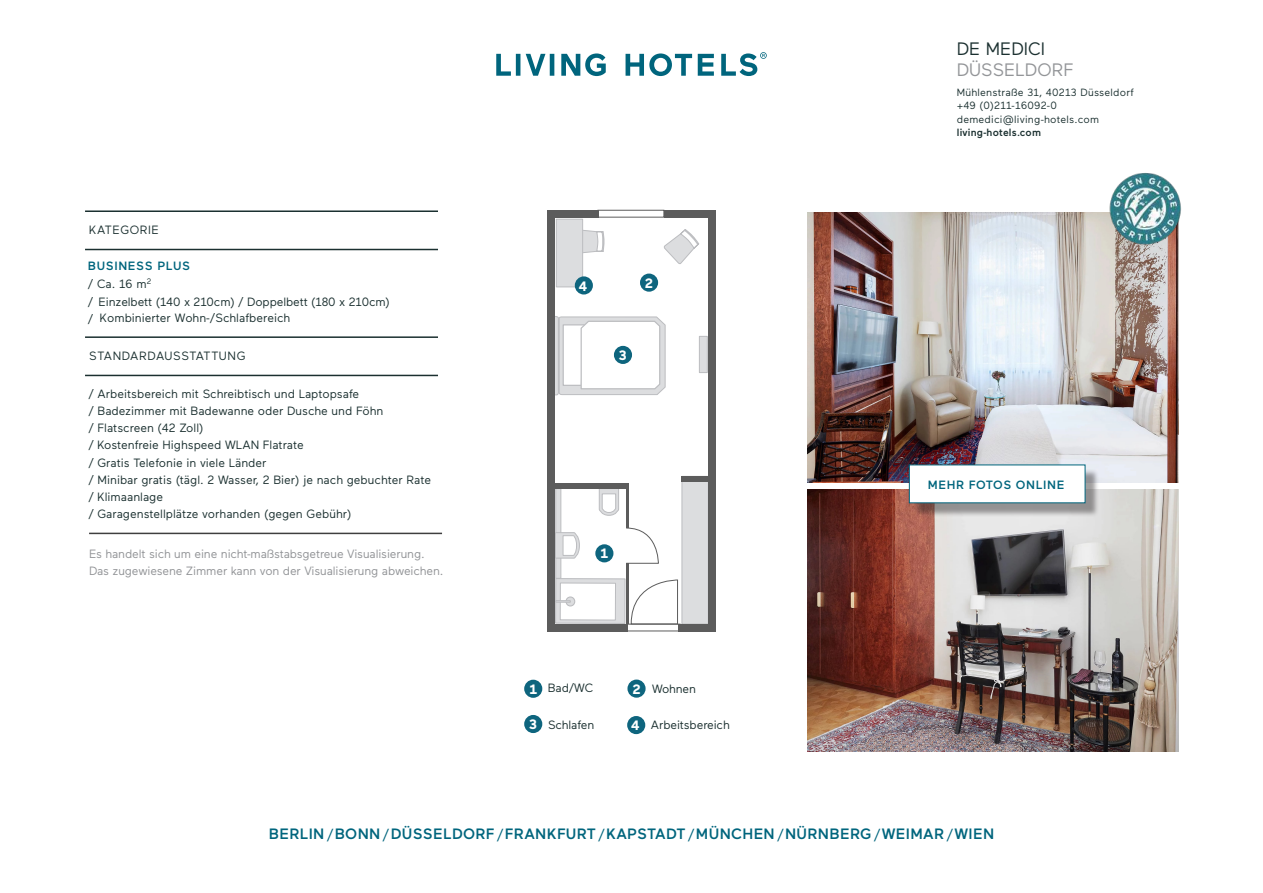
<style>
.page{position:relative;width:1263px;height:893px;background:#fff}
.page>*{position:absolute;margin:0;border:0;box-sizing:border-box;transform-origin:0 0}
.t1{font:18px "Maax";color:#939598}
.t2{font:18px "Maax";color:#1b3030}
.t3{font:500 15px "Maax";letter-spacing:.02em;color:#00657d}
.t4{font:700 13.65px "Maax";color:#fff}
.t5{font:12px/17.2px "Maax";color:#1b3030}
.t6{font:12px/16.5px "Maax";letter-spacing:-.01em;color:#919396}
.t7{font:12px "Maax";letter-spacing:.045em;color:#1b3030}
.t8{font:500 12px "Maax";letter-spacing:.05em;color:#00657d}
.t9{font:12px "Maax LH Medium";letter-spacing:.05em;color:#00657d}
.t10{font:12px "Maax";letter-spacing:.05em;color:#1b3030}
.t11{font:10.5px/13.5px "Maax";letter-spacing:.02em;color:#1b3030}
.t12{font:500 10.5px "Maax";letter-spacing:.02em;color:#1b3030}
.s1{font-family:"Maax LH"}
.s2{font-weight:700;font-size:13.65px;color:#fff}
.s3{font-weight:400}
</style>
<div class="page">
<img style="left:808px;top:490px;width:370px;height:261px">
<img style="left:808px;top:212px;width:370px;height:270px">
<hr style="left:85px;top:336px;width:353px;height:2px;background:#1b3030">
<hr style="left:85px;top:375px;width:353px;height:1px;background:#1b3030">
<hr style="left:85px;top:210px;width:353px;height:2px;background:#1b3030">
<hr style="left:85px;top:249px;width:353px;height:1px;background:#1b3030">
<div style="left:913px;top:469px;width:186px;height:48px;background:#231f20;opacity:.43"></div>
<div style="left:909px;top:465px;width:176px;height:38px;background:#fff"></div>
<div style="left:640px;top:274px;width:18px;height:18px;background:#0e657e;border-radius:50%"></div>
<div style="left:627px;top:716px;width:18px;height:18px;background:#0e657e;border-radius:50%"></div>
<div style="left:524px;top:715px;width:18px;height:18px;background:#0e657e;border-radius:50%"></div>
<div style="left:627px;top:679px;width:19px;height:19px;background:#0e657e;border-radius:50%"></div>
<div style="left:524px;top:680px;width:18px;height:18px;background:#0e657e;border-radius:50%"></div>
<div style="left:595px;top:544px;width:18px;height:18px;background:#0e657e;border-radius:50%"></div>
<div style="left:681px;top:476px;width:28px;height:148px;background:#dcdddf;border:1px solid #bcbdc0"></div>
<div style="left:555px;top:488px;width:6px;height:91px;background:#d4d5d7;border:1px solid #bcbdc0"></div>
<svg style="left:555px;top:532px;width:25px;height:27px"></svg>
<svg style="left:598px;top:488px;width:21px;height:28px"></svg>
<svg style="left:583px;top:229px;width:22px;height:25px"></svg>
<div style="left:556px;top:219px;width:27px;height:68px;background:#dcdddf;border:1px solid #bcbdc0"></div>
<svg style="left:555px;top:316px;width:111px;height:80px"></svg>
<div style="left:708px;top:210px;width:7px;height:421px;background:#5c5c5c"></div>
<div style="left:547px;top:210px;width:8px;height:421px;background:#5c5c5c"></div>
<div style="left:678px;top:624px;width:37px;height:7px;background:#5c5c5c"></div>
<div style="left:547px;top:624px;width:81px;height:7px;background:#5c5c5c"></div>
<div style="left:664px;top:210px;width:51px;height:8px;background:#5c5c5c"></div>
<div style="left:547px;top:210px;width:52px;height:8px;background:#5c5c5c"></div>
<div style="left:681px;top:476px;width:32px;height:5px;background:#5c5c5c"></div>
<div style="left:555px;top:483px;width:74px;height:5px;background:#5c5c5c"></div>
<hr style="left:626px;top:483px;width:3px;height:45px;background:#5c5c5c">
<hr style="left:626px;top:564px;width:3px;height:14px;background:#5c5c5c">
<hr style="left:626px;top:576px;width:3px;height:48px;background:#5c5c5c">
<svg style="left:631px;top:579px;width:47px;height:45px"></svg>
<svg style="left:626px;top:528px;width:33px;height:36px"></svg>
<div style="left:626px;top:624px;width:54px;height:7px;border:1px solid #5c5c5c"></div>
<div style="left:597px;top:210px;width:67px;height:8px;border:1px solid #5c5c5c"></div>
<svg style="left:664px;top:229px;width:35px;height:35px"></svg>
<div style="left:699px;top:336px;width:9px;height:37px;background:#dcdddf;border:1px solid #bcbdc0"></div>
<div style="left:556px;top:579px;width:69px;height:44px;background:#dcdddf"></div>
<div style="left:555px;top:578px;width:70px;height:46px;border:1px solid #bcbdc0"></div>
<div style="left:560px;top:583px;width:55px;height:37px;background:#fff"></div>
<div style="left:560px;top:583px;width:56px;height:37px;border:1px solid #bcbdc0"></div>
<div style="left:566px;top:597px;width:9px;height:9px;background:#dcdddf;border-radius:50%"></div>
<div style="left:565px;top:596px;width:10px;height:10px;border:1px solid #bcbdc0;border-radius:50%"></div>
<div style="left:555px;top:600px;width:16px;height:3px;border:1px solid #bcbdc0"></div>
<div style="left:614px;top:346px;width:18px;height:18px;background:#0e657e;border-radius:50%"></div>
<div style="left:575px;top:276px;width:18px;height:18px;background:#0e657e;border-radius:50%"></div>
<svg style="left:496px;top:53px;width:196px;height:23px"></svg>
<svg style="left:698px;top:52px;width:69px;height:24px"></svg>
<hr style="left:89px;top:533px;width:353px;height:1px;background:#3e3e3f">
<img style="left:1101px;top:173px;width:80px;height:78px">
<h1 class="t2" style="left:957px;top:37px;width:90px">DE MEDICI</h1>
<h1 class="t1" style="left:957px;top:58px;width:118px">DÜSSELDORF</h1>
<p class="t10" style="left:89px;top:222px;width:71px">KATEGORIE</p>
<p class="t9" style="left:88px;top:258px;width:104px">BUSINESS PLUS</p>
<p class="t5" style="left:88px;top:274px;width:303px;line-height:18px">/ Ca. 16 <span class="s1">m</span><sup>2<br></sup>/ Einzelbett (140 x 210<span class="s1">c</span>m) / Doppelbett (180 x 210<span class="s1">c</span>m)</p>
<p class="t5" style="left:88px;top:309px;width:204px">/ Kombinierter Wohn-/Schlafbereich</p>
<p class="t7" style="left:89px;top:348px;width:158px">STANDARDAUSSTATTUNG</p>
<p class="t5" style="left:88px;top:384px;width:344px">/ Arbeitsbereich mit Schreibtisch und Laptopsafe<br>/ Badezimmer mit Badewanne oder Dusche und Föhn<br>/ Flatscreen (42 Zoll)<br>/ Kostenfreie Highspeed WLAN Flatrate<br>/ Gratis Telefonie in viele Länder<br>/ Minibar gratis (tägl. 2 Wasser, 2 Bier) je nach gebuchter Rate / Klimaanlage<br>/ Garagenstellplätze vorhanden (gegen Gebühr)</p>
<p class="t6" style="left:89px;top:545px;width:356px">Es handelt sich um eine nicht-maßstabsgetreue Visualisierung.<br>Das zugewiesene Zimmer kann von der Visualisierung abweichen.</p>
<p class="t4" style="left:579px;top:277px;width:10px">4</p>
<p class="t4" style="left:645px;top:274px;width:10px">2</p>
<p class="t4" style="left:619px;top:346px;width:10px">3</p>
<p class="t4" style="left:600px;top:545px;width:9px">1</p>
<p class="t5" style="left:529px;top:679px;width:65px"><span class="s2">1</span> Bad/WC</p>
<p class="t5" style="left:632px;top:680px;width:65px"><span class="s2">2</span> Wohnen</p>
<p class="t5" style="left:529px;top:716px;width:67px"><span class="s2">3</span> Schlafen</p>
<p class="t5" style="left:631px;top:716px;width:100px"><span class="s2">4</span> Arbeitsbereich</p>
<p class="t11" style="left:957px;top:85px;width:179px">Mühlenstraße 31, 40213 Düsseldorf +49 (0)211-16092-0 demedici@living-hotels.com</p>
<p class="t12" style="left:957px;top:126px;width:86px">living-hotels.com</p>
<p class="t8" style="left:928px;top:477px;width:138px">MEHR FOTOS ONLINE</p>
<p class="t3" style="left:269px;top:824px;width:727px">BERLIN <span class="s3">/</span>BONN <span class="s3">/</span>DÜSSELDORF <span class="s3">/</span>FRANKFURT <span class="s3">/</span>KAPSTADT <span class="s3">/</span>MÜNCHEN <span class="s3">/</span>NÜRNBERG <span class="s3">/</span>WEIMAR <span class="s3">/</span>WIEN</p>
</div>
